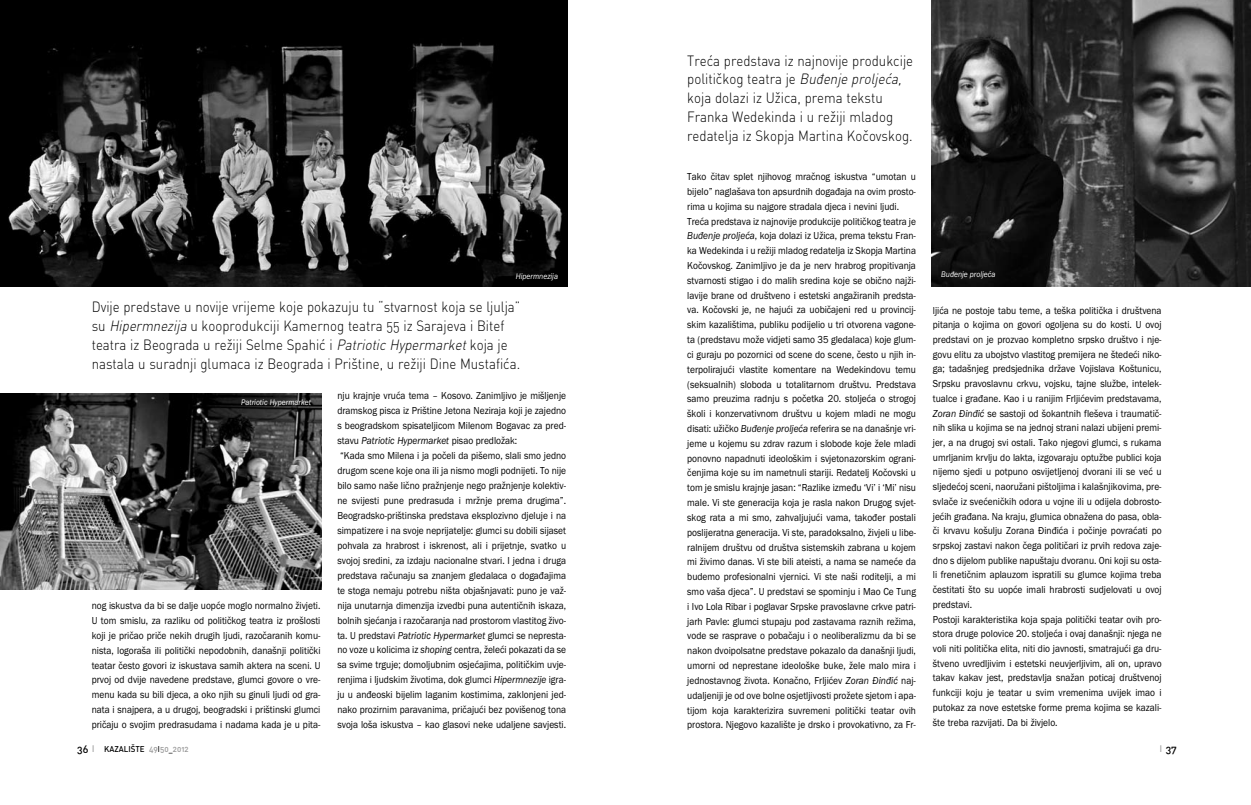
<style>
.page{position:relative;width:1251px;height:805px;background:#fff}
.page>*{position:absolute;margin:0;border:0;box-sizing:border-box;transform-origin:0 0}
.t1{font:14.7px/18.9px "DIN Light Rounded";color:#000;scale:.9 1}
.t2{font:10.5px/14.9px "Franklin Gothic";color:#000;scale:.9 1}
.t3{font:10.5px "DIN Medium Rounded";color:#000}
.t4{font:italic 8.4px "Franklin Gothic";color:#fff;scale:.9 1}
.t5{font:8.4px "DIN Medium Rounded";color:#000;scale:.95 1}
.s1{font-style:italic}
.s2{font-size:10.5px}
.s3{font-size:9.45px;color:#969696}
.s4{color:#999}
</style>
<div class="page">
<img style="left:0;top:393px;width:321px;height:196px">
<img style="left:931px;top:0;width:320px;height:286px">
<img style="left:0;top:0;width:567px;height:286px">
<h1 class="t1" style="left:687px;top:53px;width:253px">Treća predstava iz najnovije produkcije političkog teatra je <span class="s1">Buđenje proljeća, </span>koja dolazi iz Užica, prema tekstu Franka Wedekinda i u režiji mladog redatelja iz Skopja Martina Kočovskog.</h1>
<p class="t2" style="left:687px;top:170px;width:256px">Tako čitav splet njihovog mračnog iskustva “umotan u bijelo” naglašava ton apsurdnih događaja na ovim prosto&shy;rima u kojima su najgore stradala djeca i nevini ljudi.<br>Treća predstava iz najnovije produkcije političkog teatra je <span class="s1">Buđenje proljeća</span>, koja dolazi iz Užica, prema tekstu Fran - ka Wedekinda i u režiji mladog redatelja iz Skopja Martina Kočovskog. Zanimljivo je da je nerv hrabrog propitivanja stvarnosti stigao i do malih sredina koje se obično najži&shy;lavije brane od društveno i estetski angažiranih predsta&shy;va. Kočovski je, ne hajući za uobičajeni red u provincij&shy;skim kazalištima, publiku podijelio u tri otvorena vagone&shy;ta (predstavu može vidjeti samo 35 gledalaca) koje glum&shy;ci guraju po pozornici od scene do scene, često u njih in - terpolirajući vlastite komentare na Wedekindovu temu (seksualnih) sloboda u totalitarnom društvu. Predstava samo preuzima radnju s početka 20. stoljeća o strogoj školi i konzervativnom društvu u kojem mladi ne mogu disati: užičko <span class="s1">Buđenje proljeća</span> referira se na današnje vri&shy;jeme u kojemu su zdrav razum i slobode koje žele mladi ponovno napadnuti ideološkim i svjetonazorskim ograni&shy;čenjima koje su im nametnuli stariji. Redatelj Kočovski u tom je smislu krajnje jasan: “Razlike između ‘Vi’ i ‘Mi’ nisu male. Vi ste generacija koja je rasla nakon Drugog svjet&shy;skog rata a mi smo, zahvaljujući vama, također postali poslijeratna generacija. Vi ste, paradoksalno, živjeli u libe&shy;ralnijem društvu od društva sistemskih zabrana u kojem mi živimo danas. Vi ste bili ateisti, a nama se nameće da budemo profesionalni vjernici. Vi ste naši roditelji, a mi smo vaša djeca”. U predstavi se spominju i Mao Ce Tung i Ivo Lola Ribar i poglavar Srpske pravoslavne crkve patri&shy;jarh Pavle: glumci stupaju pod zastavama raznih režima, vode se rasprave o pobačaju i o neoliberalizmu da bi se nakon dvoipolsatne predstave pokazalo da današnji ljudi, umorni od neprestane ideološke buke, žele malo mira i jednostavnog života. Konačno, Frljićev <span class="s1">Zoran Đinđić</span> naj&shy;udaljeniji je od ove bolne osjetljivosti prožete sjetom i apa&shy;tijom koja karakterizira suvremeni politički teatar ovih prostora. Njegovo kazalište je drsko i provokativno, za Fr -</p>
<p class="t4" style="left:516px;top:274px;width:48px">Hipermnezija</p>
<p class="t4" style="left:941px;top:271px;width:62px">Buđenje proljeća</p>
<p class="t1" style="left:92px;top:299px;width:478px">Dvije predstave u novije vrijeme koje pokazuju tu “stvarnost koja se ljulja” su <span class="s1">Hipermnezija</span>u kooprodukciji Kamernog teatra 55 iz Sarajeva i Bitef teatra iz Beograda u režiji Selme Spahić i <span class="s1">Patriotic Hypermarket</span> koja je nastala u suradnji glumaca iz Beograda i Prištine, u režiji Dine Mustafića.</p>
<p class="t4" style="left:241px;top:399px;width:79px">Patriotic Hypermarket</p>
<p class="t2" style="left:933px;top:303px;width:256px">lji ća ne postoje tabu teme, a teška politička i društvena pitanja o kojima on govori ogoljena su do kosti. U ovoj predstavi on je prozvao kompletno srpsko društvo i nje&shy;govu elitu za ubojstvo vlastitog premijera ne štedeći niko&shy;ga; tadašnjeg predsjednika države Vojislava Koštunicu, Srpsku pravoslavnu crkvu, vojsku, tajne službe, intelek&shy;tualce i građane. Kao i u ranijim Frljićevim predstavama, <span class="s1">Zoran Đinđić</span> se sastoji od šokantnih fleševa i traumatič&shy;nih slika u kojima se na jednoj strani nalazi ubijeni premi&shy;jer, a na drugoj svi ostali. Tako njegovi glumci, s rukama umrljanim krvlju do lakta, izgovaraju optužbe publici koja nijemo sjedi u potpuno osvijetljenoj dvorani ili se već u sljedećoj sceni, naoružani pištoljima i kalašnjikovima, pre&shy;svlače iz svećeničkih odora u vojne ili u odijela dobrosto&shy;jećih građana. Na kraju, glumica obnažena do pasa, obla&shy;či krvavu košulju Zorana Đinđića i počinje povraćati po srpskoj zastavi nakon čega političari iz prvih redova zaje&shy;dno s dijelom publike napuštaju dvoranu. Oni koji su osta&shy;li frenetičnim aplauzom ispratili su glumce kojima treba čestitati što su uopće imali hrabrosti sudjelovati u ovoj predstavi.<br>Postoji karakteristika koja spaja politički teatar ovih pro&shy;stora druge polovice 20. stoljeća i ovaj današnji: njega ne voli niti politička elita, niti dio javnosti, smatrajući ga dru&shy;štveno uvredljivim i estetski neuvjerljivim, ali on, upravo takav kakav jest, predstavlja snažan poticaj društvenoj funkciji koju je teatar u svim vremenima uvijek imao i putokaz za nove estetske forme prema kojima se kazali&shy;šte treba razvijati. Da bi živjelo.</p>
<p class="t2" style="left:337px;top:389px;width:256px">nju krajnje vruća tema – Kosovo. Zanimljivo je mišljenje dramskog pisca iz Prištine Jetona Neziraja koji je zajedno s beogradskom spisateljicom Milenom Bogavac za pred&shy;stavu <span class="s1">Patriotic Hypermarket</span> pisao predložak:<br>“Kada smo Milena i ja počeli da pišemo, slali smo jedno drugom scene koje ona ili ja nismo mogli podnijeti. To nije bilo samo naše lično pražnjenje nego pražnjenje kolektiv&shy;ne svijesti pune predrasuda i mržnje prema drugima”.<br>Beo gradsko-prištinska predstava eksplozivno djeluje i na simpatizere i na svoje neprijatelje: glumci su dobili sijaset pohvala za hrabrost i iskrenost, ali i prijetnje, svatko u svojoj sredini, za izdaju nacionalne stvari. I jedna i druga predstava računaju sa znanjem gledalaca o događajima te stoga nemaju potrebu ništa objašnjavati: puno je važ&shy;nija unutarnja dimenzija izvedbi puna autentičnih iskaza, bolnih sjećanja i razočaranja nad prostorom vlastitog živo&shy;ta. U predstavi <span class="s1">Patriotic Hypermarket</span> glumci se nepresta&shy;no voze u kolicima iz <span class="s1">shoping</span> centra, želeći pokazati da se sa svime trguje; domoljubnim osjećajima, političkim uvje&shy;renjima i ljudskim životima, dok glumci <span class="s1">Hipermnezije</span> igra&shy;ju u anđeoski bijelim laganim kostimima, zaklonjeni jed&shy;nako prozirnim paravanima, pričajući bez povišenog tona svoja loša iskustva – kao glasovi neke udaljene savjesti.</p>
<p class="t2" style="left:92px;top:598px;width:256px;text-align:justify">nog iskustva da bi se dalje uopće moglo normalno živjeti.<br>U tom smislu, za razliku od političkog teatra iz prošlosti koji je pričao priče nekih drugih ljudi, razočaranih komu&shy;nista, logoraša ili politički nepodobnih, današnji politički teatar često govori iz iskustava samih aktera na sceni. U prvoj od dvije navedene predstave, glumci govore o vre&shy;menu kada su bili djeca, a oko njih su ginuli ljudi od gra&shy;nata i snajpera, a u drugoj, beogradski i prištinski glumci pričaju o svojim predrasudama i nadama kada je u pita-</p>
<p class="t5" style="left:77px;top:745px;width:119px"><span class="s2">36</span> <span class="s3">I</span> KAZALIŠTE <span class="s4">49</span>I<span class="s4">50</span>_<span class="s4">2012</span></p>
<p class="t3" style="left:1159px;top:744px;width:18px"><span class="s3">I</span> 37</p>
</div>
